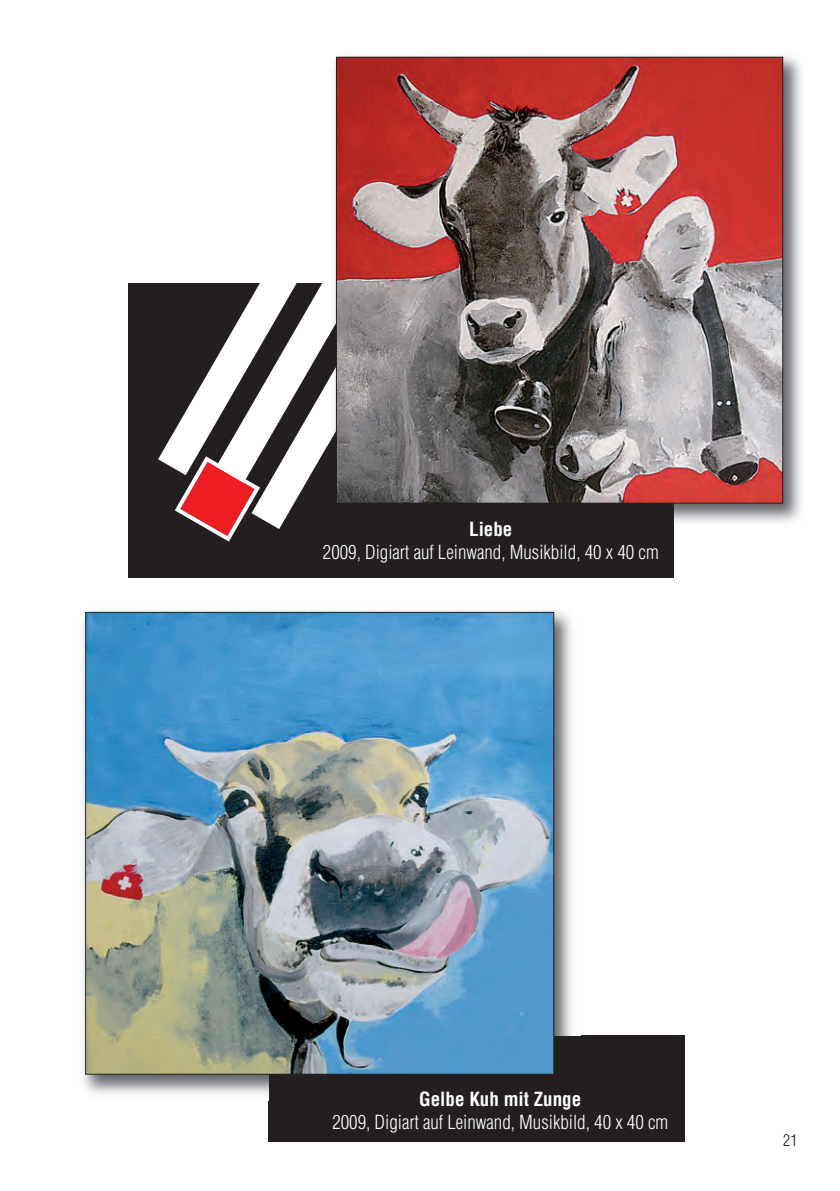
<style>
.page{position:relative;width:840px;height:1191px;background:#fff}
.page>*{position:absolute;margin:0;border:0;box-sizing:border-box;transform-origin:0 0}
.t1{font:300 condensed 19px "Helvetica";color:#fff}
.t2{font:700 condensed 19px "Helvetica";color:#fff}
.t3{font:300 condensed 16px "Helvetica";color:#231f20}
</style>
<div class="page">
<div style="left:129px;top:283px;width:544px;height:295px;background:#231f20"></div>
<div style="left:268px;top:1035px;width:416px;height:107px;background:#231f20"></div>
<svg style="left:263px;top:502px;width:32px;height:27px"></svg>
<svg style="left:263px;top:475px;width:48px;height:27px"></svg>
<svg style="left:158px;top:283px;width:168px;height:192px"></svg>
<img style="left:82px;top:611px;width:498px;height:489px">
<img style="left:87px;top:614px;width:465px;height:458px">
<img style="left:333px;top:55px;width:469px;height:475px">
<img style="left:326px;top:446px;width:347px;height:84px">
<img style="left:326px;top:339px;width:10px;height:107px">
<img style="left:326px;top:242px;width:10px;height:97px">
<img style="left:338px;top:59px;width:442px;height:442px">
<svg style="left:172px;top:453px;width:91px;height:89px"></svg>
<p class="t2" style="left:469px;top:518px;width:45px">Liebe</p>
<p class="t1" style="left:323px;top:541px;width:337px">2009, Digiart auf Leinwand, Musikbild, 40 x 40 cm</p>
<p class="t2" style="left:419px;top:1088px;width:163px">Gelbe Kuh mit Zunge</p>
<p class="t1" style="left:332px;top:1111px;width:337px">2009, Digiart auf Leinwand, Musikbild, 40 x 40 cm</p>
<p class="t3" style="left:782px;top:1131px;width:16px">21</p>
</div>
